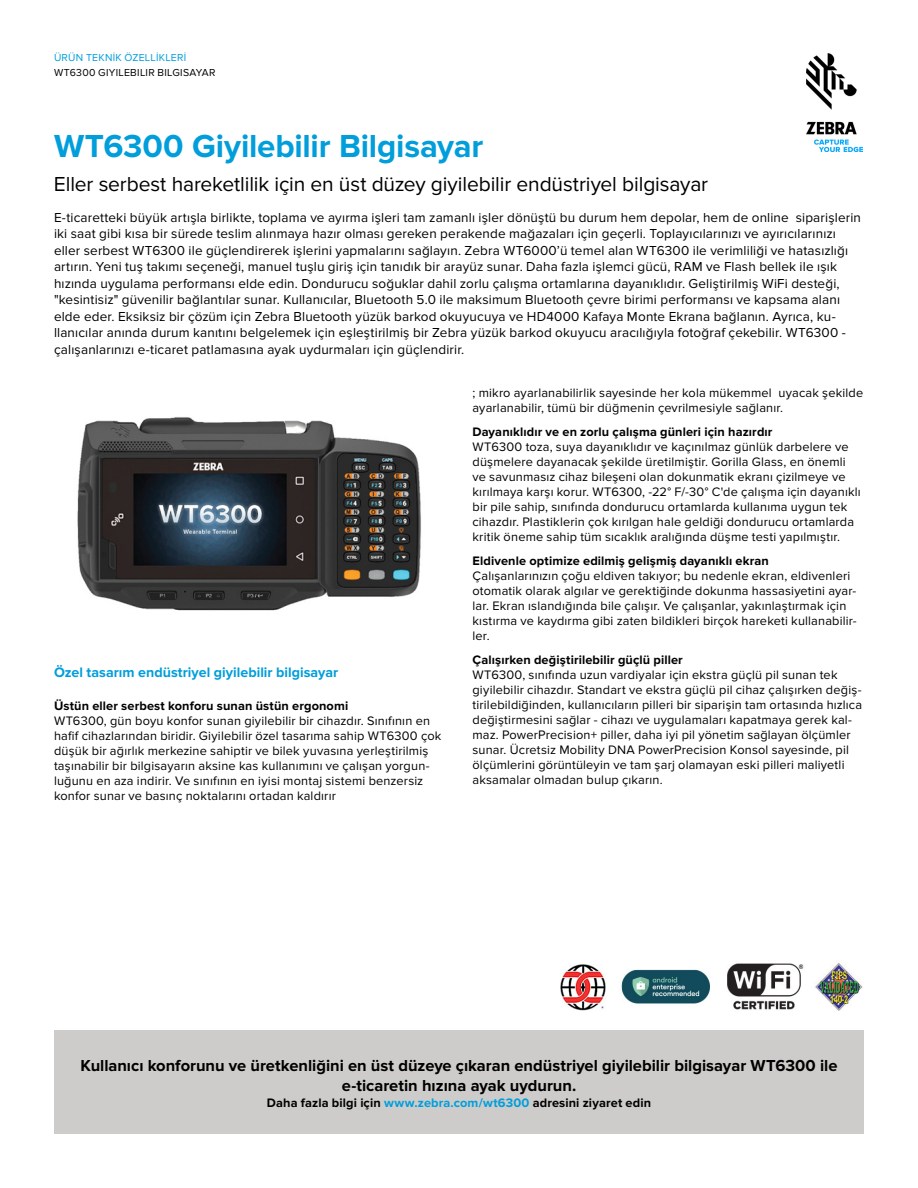
<style>
.page{position:relative;width:918px;height:1188px;background:#fff}
.page>*{position:absolute;margin:0;border:0;box-sizing:border-box;transform-origin:0 0}
.t1{font:700 33px "Proxima Nova";letter-spacing:-.005em;color:#009edb}
.t2{font:21px "Proxima Nova";letter-spacing:-.005em;color:#000}
.t3{font:700 16.5px/20.2px "Proxima Nova";color:#000;text-align:center}
.t4{font:700 14.25px "Proxima Nova";color:#009edb}
.t5{font:13.5px/16.5px "Proxima Nova";letter-spacing:.01em;color:#000}
.t6{font:12.75px/15px "Proxima Nova";letter-spacing:.015em;color:#000}
.t7{font:700 12.75px "Proxima Nova";letter-spacing:.01em;color:#000}
.t8{font:10.5px "Proxima Nova";letter-spacing:.03em;color:#000}
.t9{font:10.5px "Proxima Nova";letter-spacing:.025em;color:#009edb}
.s1{color:#009edb}
</style>
<div class="page">
<img style="left:806px;top:54px;width:56px;height:97px">
<div style="left:54px;top:1031px;width:810px;height:103px;background:#cdccca"></div>
<img style="left:560px;top:962px;width:303px;height:49px">
<img style="left:77px;top:417px;width:344px;height:194px">
<p class="t9" style="left:54px;top:52px;width:134px">ÜRÜN TEKNİK ÖZELLİKLERİ</p>
<p class="t8" style="left:54px;top:66px;width:163px">WT6300 GIYILEBILIR BILGISAYAR</p>
<h1 class="t1" style="left:54px;top:127px;width:431px">WT6300 Giyilebilir Bilgisayar</h1>
<h2 class="t2" style="left:54px;top:172px;width:656px">Eller serbest hareketlilik için en üst düzey giyilebilir endüstriyel bilgisayar</h2>
<p class="t5" style="left:54px;top:209px;width:809px">E-ticaretteki büyük artışla birlikte, toplama ve ayırma işleri tam zamanlı işler dönüştü bu durum hem depolar, hem de online siparişlerin iki saat gibi kısa bir sürede teslim alınmaya hazır olması gereken perakende mağazaları için geçerli. Toplayıcılarınızı ve ayırıcılarınızı eller serbest WT6300 ile güçlendirerek işlerini yapmalarını sağlayın. Zebra WT6000’ü temel alan WT6300 ile verimliliği ve hatasızlığı artırın. Yeni tuş takımı seçeneği, manuel tuşlu giriş için tanıdık bir arayüz sunar. Daha fazla işlemci gücü, RAM ve Flash bellek ile ışık hızında uygulama performansı elde edin. Dondurucu soğuklar dahil zorlu çalışma ortamlarına dayanıklıdır. Geliştirilmiş WiFi desteği, "kesintisiz" güvenilir bağlantılar sunar. Kullanıcılar, Bluetooth 5.0 ile maksimum Bluetooth çevre birimi performansı ve kapsama alanı elde eder. Eksiksiz bir çözüm için Zebra Bluetooth yüzük barkod okuyucuya ve HD4000 Kafaya Monte Ekrana bağlanın. Ayrıca, ku&shy;llanıcılar anında durum kanıtını belgelemek için eşleştirilmiş bir Zebra yüzük barkod okuyucu aracılığıyla fotoğraf çekebilir. WT6300 - çalışanlarınızı e-ticaret patlamasına ayak uydurmaları için güçlendirir.</p>
<p class="t4" style="left:54px;top:664px;width:286px">Özel tasarım endüstriyel giyilebilir bilgisayar</p>
<p class="t7" style="left:54px;top:698px;width:296px">Üstün eller serbest konforu sunan üstün ergonomi</p>
<p class="t6" style="left:54px;top:713px;width:389px">WT6300, gün boyu konfor sunan giyilebilir bir cihazdır. Sınıfının en hafif cihazlarından biridir. Giyilebilir özel tasarıma sahip WT6300 çok düşük bir ağırlık merkezine sahiptir ve bilek yuvasına yerleştirilmiş taşınabilir bir bilgisayarın aksine kas kullanımını ve çalışan yorgun&shy;luğunu en aza indirir. Ve sınıfının en iyisi montaj sistemi benzersiz konfor sunar ve basınç noktalarını ortadan kaldırır</p>
<p class="t6" style="left:472px;top:386px;width:392px">; mikro ayarlanabilirlik sayesinde her kola mükemmel uyacak şekilde ayarlanabilir, tümü bir düğmenin çevrilmesiyle sağlanır.</p>
<p class="t7" style="left:472px;top:425px;width:302px">Dayanıklıdır ve en zorlu çalışma günleri için hazırdır</p>
<p class="t6" style="left:472px;top:440px;width:390px">WT6300 toza, suya dayanıklıdır ve kaçınılmaz günlük darbelere ve düşmelere dayanacak şekilde üretilmiştir. Gorilla Glass, en önemli ve savunmasız cihaz bileşeni olan dokunmatik ekranı çizilmeye ve kırılmaya karşı korur. WT6300, -22° F/-30° C'de çalışma için dayanıklı bir pile sahip, sınıfında dondurucu ortamlarda kullanıma uygun tek cihazdır. Plastiklerin çok kırılgan hale geldiği dondurucu ortamlarda kritik öneme sahip tüm sıcaklık aralığında düşme testi yapılmıştır.</p>
<p class="t7" style="left:472px;top:554px;width:298px">Eldivenle optimize edilmiş gelişmiş dayanıklı ekran</p>
<p class="t6" style="left:472px;top:569px;width:386px">Çalışanlarınızın çoğu eldiven takıyor; bu nedenle ekran, eldivenleri otomatik olarak algılar ve gerektiğinde dokunma hassasiyetini ayar&shy;lar. Ekran ıslandığında bile çalışır. Ve çalışanlar, yakınlaştırmak için kıstırma ve kaydırma gibi zaten bildikleri birçok hareketi kullanabilir&shy;ler.</p>
<p class="t7" style="left:472px;top:653px;width:212px">Çalışırken değiştirilebilir güçlü piller</p>
<p class="t6" style="left:472px;top:668px;width:391px">WT6300, sınıfında uzun vardiyalar için ekstra güçlü pil sunan tek giyilebilir cihazdır. Standart ve ekstra güçlü pil cihaz çalışırken değiş&shy;tirilebildiğinden, kullanıcıların pilleri bir siparişin tam ortasında hızlıca değiştirmesini sağlar - cihazı ve uygulamaları kapatmaya gerek kal&shy;maz. PowerPrecision+ piller, daha iyi pil yönetim sağlayan ölçümler sunar. Ücretsiz Mobility DNA PowerPrecision Konsol sayesinde, pil ölçümlerini görüntüleyin ve tam şarj olamayan eski pilleri maliyetli aksamalar olmadan bulup çıkarın.</p>
<p class="t3" style="left:80px;top:1056px;width:759px">Kullanıcı konforunu ve üretkenliğini en üst düzeye çıkaran endüstriyel giyilebilir bilgisayar WT6300 ile e-ticaretin hızına ayak uydurun.</p>
<p class="t7" style="left:267px;top:1095px;width:386px">Daha fazla bilgi için <span class="s1">www.zebra.com/wt6300</span> adresini ziyaret edin</p>
</div>
